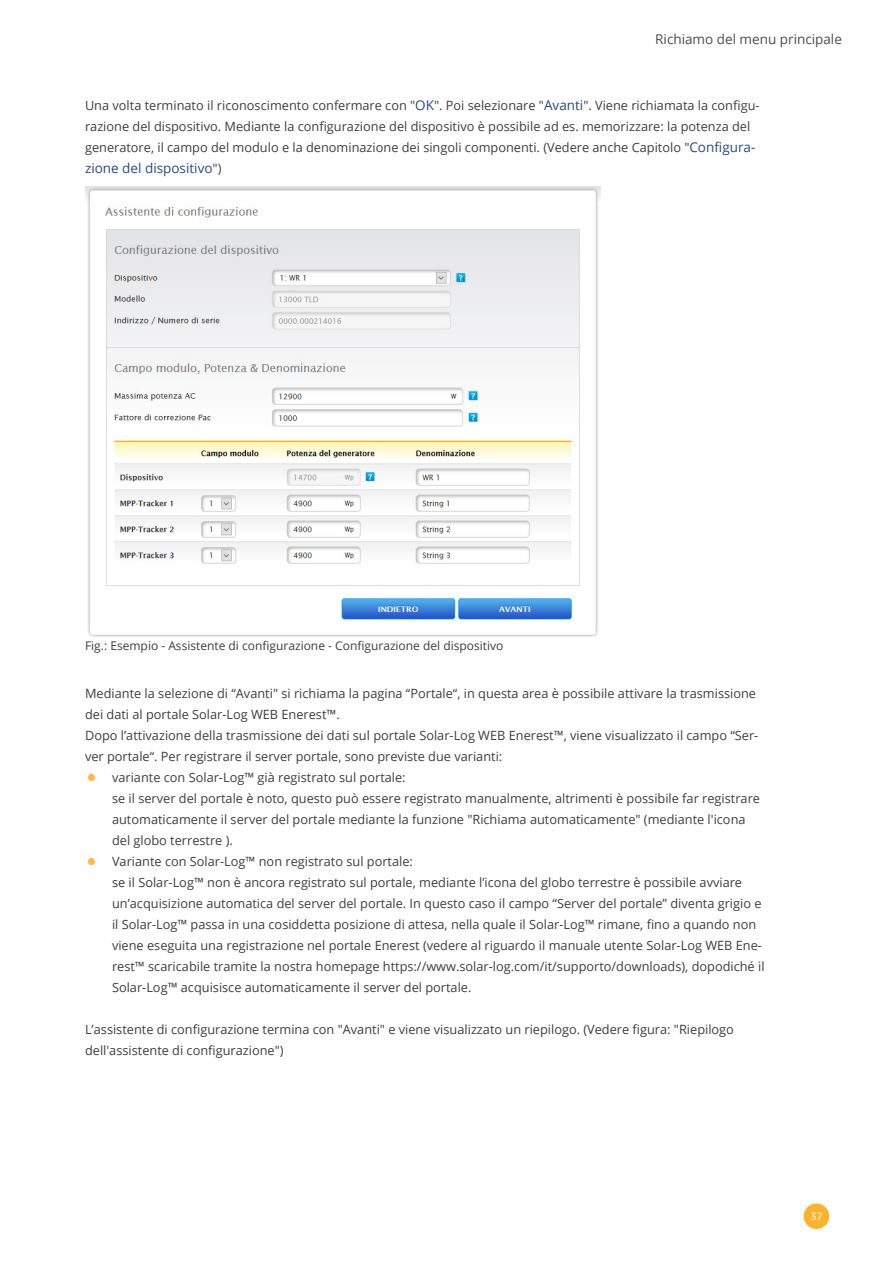
<style>
.page{position:relative;width:893px;height:1263px;background:#fff}
.page>*{position:absolute;margin:0;border:0;box-sizing:border-box;transform-origin:0 0}
.t1{font:13.5px "Open Sans";color:#4b4c4d}
.Fließtext{font:13.5px "Open Sans";color:#264a7e}
.Fließtext-2{font:12.75px/21px "Open Sans";color:#3e3e3f}
.Bildunterschrift{font:12px "Open Sans";color:#3e3e3f}
.t2{font:10.5px "Gotham";color:#fff}
.s1{font-size:13.5px;color:#264a7e}
.s2{font-size:12.75px;color:#3e3e3f}
.s3{font-family:"Gotham";font-size:27px;color:#fdba44}
</style>
<div class="page">
<div style="left:804px;top:1203px;width:25px;height:26px;background:#fcb32c;border-radius:50%"></div>
<img style="left:85px;top:186px;width:516px;height:451px">
<p class="t1" style="left:655px;top:30px;width:188px">Richiamo del menu principale</p>
<p class="Fließtext-2" style="left:85px;top:95px;width:676px">Una volta terminato il riconoscimento confermare con "<span class="s1">OK</span>". Poi selezionare "<span class="s1">Avanti</span>". Viene richiamata la configu&shy;razione del dispositivo. Mediante la configurazione del dispositivo è possibile ad es. memorizzare: la potenza del generatore, il campo del modulo e la denominazione dei singoli componenti. (Vedere anche Capitolo "<span class="s1">Configura-</span></p>
<p class="Fließtext" style="left:85px;top:159px;width:138px">zione del dispositivo<span class="s2">")</span></p>
<p class="Bildunterschrift" style="left:85px;top:637px;width:420px">Fig.: Esempio - Assistente di configurazione - Configurazione del dispositivo</p>
<p class="Fließtext-2" style="left:85px;top:683px;width:673px">Mediante la selezione di “Avanti" si richiama la pagina “Portale“, in questa area è possibile attivare la trasmissione dei dati al portale Solar-Log WEB Enerest™.</p>
<p class="Fließtext-2" style="left:85px;top:725px;width:675px">Dopo l’attivazione della trasmissione dei dati sul portale Solar-Log WEB Enerest™, viene visualizzato il campo “Ser&shy;ver portale“. Per registrare il server portale, sono previste due varianti:</p>
<p class="Fließtext-2" style="left:112px;top:767px;width:649px;text-indent:-27px"><span class="s3">•</span> variante con Solar-Log™ già registrato sul portale:<br>se il server del portale è noto, questo può essere registrato manualmente, altrimenti è possibile far registrare automaticamente il server del portale mediante la funzione "Richiama automaticamente" (mediante l'icona del globo terrestre ).</p>
<p class="Fließtext-2" style="left:112px;top:851px;width:654px;text-indent:-27px"><span class="s3">•</span> Variante con Solar-Log™ non registrato sul portale:<br>se il Solar-Log™ non è ancora registrato sul portale, mediante l’icona del globo terrestre è possibile avviare un’acquisizione automatica del server del portale. In questo caso il campo “Server del portale” diventa grigio e il Solar-Log™ passa in una cosiddetta posizione di attesa, nella quale il Solar-Log™ rimane, fino a quando non viene eseguita una registrazione nel portale Enerest (vedere al riguardo il manuale utente Solar-Log WEB Ene&shy;rest™ scaricabile tramite la nostra homepage https://www.solar-log.com/it/supporto/downloads), dopodiché il Solar-Log™ acquisisce automaticamente il server del portale.</p>
<p class="Fließtext-2" style="left:85px;top:1019px;width:650px">L’assistente di configurazione termina con "Avanti" e viene visualizzato un riepilogo. (Vedere figura: "Riepilogo dell'assistente di configurazione")</p>
<p class="t2" style="left:810px;top:1210px;width:14px">37</p>
</div>
